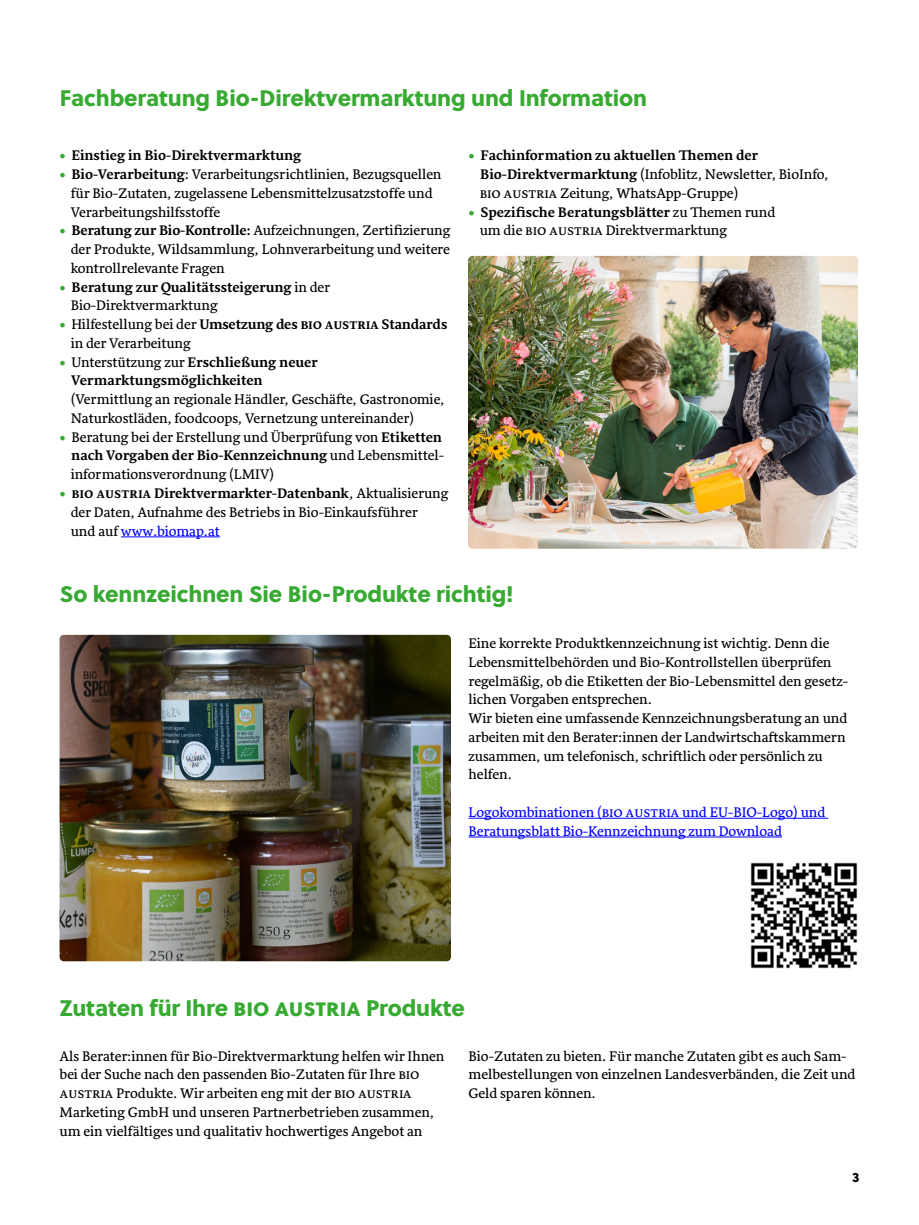
<style>
.page{position:relative;width:919px;height:1225px;background:#fff}
.page>*{position:absolute;margin:0;border:0;box-sizing:border-box;transform-origin:0 0}
.t1{font:22.5px "Soleil Xb";letter-spacing:-.005em;color:#37aa32}
.t2{font:14.25px/18.8px "Sirba";color:#000}
.t3{font:700 14.25px/18.8px "Sirba";color:#000}
.t4{font:14.25px/18.8px "Sirba";color:#00f}
.t5{font:13.5px "Soleil Xb";color:#000}
.s1{font-weight:400;color:#37aa32}
.s2{color:#37aa32}
.s3{font-weight:700}
.s4{font-weight:400}
.s5{color:#00f}
</style>
<div class="page">
<hr style="left:121px;top:536px;width:99px;height:1px;background:#00f">
<hr style="left:468px;top:818px;width:360px;height:1px;background:#00f">
<hr style="left:468px;top:836px;width:314px;height:1px;background:#00f">
<img style="left:750px;top:862px;width:108px;height:107px">
<img style="left:468px;top:256px;width:389px;height:293px">
<img style="left:60px;top:635px;width:391px;height:326px">
<h1 class="t1" style="left:60px;top:84px;width:589px">Fachberatung Bio-Direktvermarktung und Information</h1>
<p class="t3" style="left:60px;top:146px;width:243px"><span class="s1">•</span> Einstieg in Bio-Direktvermarktung</p>
<p class="t2" style="left:71px;top:165px;width:372px;text-indent:-11px"><span class="s2">•</span> <span class="s3">Bio-Verarbeitung</span>: Verarbeitungsrichtlinien, Bezugsquellen für Bio-Zutaten, zugelassene Lebensmittelzusatzstoffe und<br>Verarbeitungshilfsstoffe</p>
<p class="t2" style="left:71px;top:222px;width:381px;text-align:justify;text-indent:-11px"><span class="s2">•</span> <span class="s3">Beratung zur Bio-Kontrolle:</span> Aufzeichnungen, Zertifizierung der Produkte, Wildsammlung, Lohnverarbeitung und weitere kontrollrelevante Fragen</p>
<p class="t3" style="left:71px;top:278px;width:261px;text-indent:-11px"><span class="s1">•</span> Beratung zur Qualitätssteigerung <span class="s4">in der<br>Bio-Direktvermarktung</span></p>
<p class="t2" style="left:71px;top:315px;width:378px;text-indent:-11px"><span class="s2">•</span> Hilfestellung bei der <span class="s3">Umsetzung des BIO AUSTRIA Standards </span>in der Verarbeitung</p>
<p class="t3" style="left:71px;top:353px;width:248px;text-indent:-12px"><span class="s1">•</span> <span class="s4">Unterstützung zur</span> Erschließung neuer<br>Vermarktungsmöglichkeiten</p>
<p class="t2" style="left:71px;top:390px;width:375px">(Vermittlung an regionale Händler, Geschäfte, Gastronomie,<br>Naturkostläden, foodcoops, Vernetzung untereinander)</p>
<p class="t2" style="left:71px;top:428px;width:375px;text-indent:-11px"><span class="s2">•</span> Beratung bei der Erstellung und Überprüfung von <span class="s3">Etiketten nach Vorgaben der Bio-Kennzeichnung</span> und Lebensmittel&shy;informationsverordnung (LMIV)</p>
<p class="t2" style="left:71px;top:484px;width:379px;text-indent:-11px"><span class="s2">•</span> <span class="s3">BIO AUSTRIA Direktvermarkter-Datenbank</span>, Aktualisierung der Daten, Aufnahme des Betriebs in Bio-Einkaufsführer<br>und auf <span class="s5">www.biomap.at</span></p>
<p class="t2" style="left:479px;top:147px;width:350px;text-indent:-11px"><span class="s2">•</span> <span class="s3">Fachinformation zu aktuellen Themen der<br>Bio-Direktvermarktung</span> (Infoblitz, Newsletter, BioInfo,<br>BIO AUSTRIA Zeitung, WhatsApp-Gruppe)</p>
<p class="t2" style="left:479px;top:203px;width:297px;text-indent:-11px"><span class="s2">•</span> <span class="s3">Spezifische Beratungsblätter</span> zu Themen rund um die BIO AUSTRIA Direktvermarktung</p>
<h1 class="t1" style="left:60px;top:579px;width:455px">So kennzeichnen Sie Bio-Produkte richtig!</h1>
<p class="t2" style="left:468px;top:634px;width:381px">Eine korrekte Produktkennzeichnung ist wichtig. Denn die Lebensmittelbehörden und Bio-Kontrollstellen überprüfen regelmäßig, ob die Etiketten der Bio-Lebensmittel den gesetz&shy;lichen Vorgaben entsprechen.<br>Wir bieten eine umfassende Kennzeichnungsberatung an und arbeiten mit den Berater:innen der Landwirtschaftskammern zusammen, um telefonisch, schriftlich oder persönlich zu helfen.</p>
<p class="t4" style="left:468px;top:803px;width:358px">Logokombinationen (BIO AUSTRIA und EU-BIO-Logo) und<br>Beratungsblatt Bio-Kennzeichnung zum Download</p>
<h1 class="t1" style="left:60px;top:993px;width:407px">Zutaten für Ihre BIO AUSTRIA Produkte</h1>
<p class="t2" style="left:60px;top:1047px;width:386px">Als Berater:innen für Bio-Direktvermarktung helfen wir Ihnen bei der Suche nach den passenden Bio-Zutaten für Ihre BIO AUSTRIA Produkte. Wir arbeiten eng mit der BIO AUSTRIA Marketing GmbH und unseren Partnerbetrieben zusammen, um ein vielfältiges und qualitativ hochwertiges Angebot an</p>
<p class="t2" style="left:468px;top:1047px;width:388px">Bio-Zutaten zu bieten. Für manche Zutaten gibt es auch Sam&shy;melbestellungen von einzelnen Landesverbänden, die Zeit und<br>Geld sparen können.</p>
<p class="t5" style="left:852px;top:1168px;width:9px">3</p>
</div>
